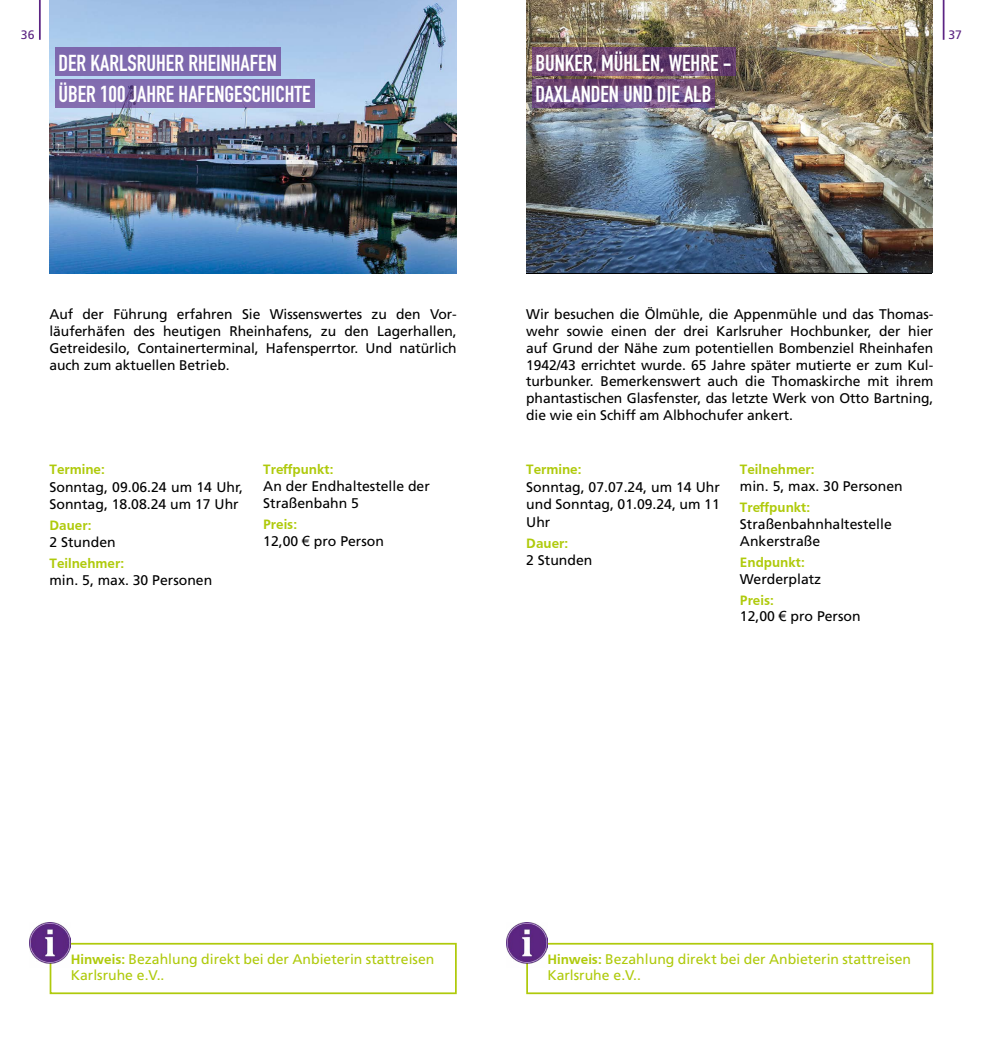
<style>
.page{position:relative;width:983px;height:1042px;background:#fff}
.page>*{position:absolute;margin:0;border:0;box-sizing:border-box;transform-origin:0 0}
.t1{font:700 22.75px/31px "DIN Condensed";color:#fff}
.t2{font:14px/16.8px "Frutiger";color:#000}
.t3{font:14px/16.8px "Frutiger";color:#afca0b}
.t4{font:700 14px "Frutiger";color:#afca0b}
.t5{font:12.25px "Frutiger";color:#5c2483}
.s1{font-weight:700;color:#afca0b}
.s2{font-family:"Arial"}
.s3{font-weight:700}
</style>
<div class="page">
<hr style="left:39px;top:0;width:2px;height:40px;background:#5c2483">
<hr style="left:942px;top:0;width:2px;height:40px;background:#5c2483">
<img style="left:526px;top:0;width:405px;height:273px">
<svg style="left:532px;top:47px;width:203px;height:29px;background:#6b426f"></svg>
<img style="left:49px;top:0;width:407px;height:273px">
<div style="left:55px;top:47px;width:225px;height:29px;background:#7d68ae"></div>
<div style="left:55px;top:79px;width:260px;height:29px;background:#826caf"></div>
<div style="left:50px;top:943px;width:406px;height:51px;border:2px solid #afca0b"></div>
<img style="left:30px;top:922px;width:41px;height:45px">
<div style="left:526px;top:943px;width:407px;height:51px;border:2px solid #afca0b"></div>
<img style="left:506px;top:922px;width:41px;height:45px">
<svg style="left:532px;top:79px;width:182px;height:29px;background:#6f4c81"></svg>
<p class="t5" style="left:21px;top:28px;width:15px">36</p>
<p class="t5" style="left:948px;top:28px;width:15px">37</p>
<h1 class="t1" style="left:58px;top:47px;width:253px">DER KARLSRUHER RHEINHAFEN<br>ÜBER 100 JAHRE HAFENGESCHICHTE</h1>
<h1 class="t1" style="left:535px;top:47px;width:197px">BUNKER, MÜHLEN, WEHRE -</h1>
<h1 class="t1" style="left:535px;top:78px;width:177px">DAXLANDEN UND DIE ALB</h1>
<p class="t2" style="left:49px;top:306px;width:408px;text-align:justify">Auf der Führung erfahren Sie Wissenswertes zu den Vor&shy;läuferhäfen des heutigen Rheinhafens, zu den Lagerhallen, Getreidesilo, Containerterminal, Hafensperrtor. Und natürlich auch zum aktuellen Betrieb.</p>
<p class="t4" style="left:49px;top:461px;width:57px">Termine:</p>
<p class="t2" style="left:49px;top:478px;width:195px;line-height:17.5px">Sonntag, 09.06.24 um 14 Uhr,<br>Sonntag, 18.08.24 um 17 Uhr</p>
<p class="t4" style="left:49px;top:517px;width:43px">Dauer:</p>
<p class="t2" style="left:49px;top:533px;width:68px">2 Stunden</p>
<p class="t4" style="left:49px;top:555px;width:76px">Teilnehmer:</p>
<p class="t2" style="left:49px;top:571px;width:164px">min. 5, max. 30 Personen</p>
<p class="t4" style="left:263px;top:462px;width:72px">Treffpunkt:</p>
<p class="t2" style="left:263px;top:478px;width:168px">An der Endhaltestelle der<br>Straßenbahn 5</p>
<p class="t2" style="left:263px;top:516px;width:122px"><span class="s1">Preis:<br></span>12,00 <span class="s2">€</span> pro Person</p>
<p class="t2" style="left:526px;top:306px;width:408px;text-align:justify">Wir besuchen die Ölmühle, die Appenmühle und das Thomas&shy;wehr sowie einen der drei Karlsruher Hochbunker, der hier auf Grund der Nähe zum potentiellen Bombenziel Rheinhafen 1942/43 errichtet wurde. 65 Jahre später mutierte er zum Kul&shy;turbunker. Bemerkenswert auch die Thomaskirche mit ihrem phantastischen Glasfenster, das letzte Werk von Otto Bartning, die wie ein Schiff am Albhochufer ankert.</p>
<p class="t4" style="left:526px;top:461px;width:57px">Termine:</p>
<p class="t2" style="left:526px;top:478px;width:195px;line-height:17.5px;text-align:justify">Sonntag, 07.07.24, um 14 Uhr und Sonntag, 01.09.24, um 11<br>Uhr</p>
<p class="t4" style="left:526px;top:535px;width:43px">Dauer:</p>
<p class="t2" style="left:526px;top:551px;width:68px">2 Stunden</p>
<p class="t4" style="left:739px;top:462px;width:76px">Teilnehmer:</p>
<p class="t2" style="left:739px;top:478px;width:164px">min. 5, max. 30 Personen</p>
<p class="t4" style="left:739px;top:499px;width:72px">Treffpunkt:</p>
<p class="t2" style="left:739px;top:516px;width:153px">Straßenbahnhaltestelle<br>Ankerstraße</p>
<p class="t4" style="left:739px;top:554px;width:66px">Endpunkt:</p>
<p class="t2" style="left:739px;top:570px;width:83px">Werderplatz</p>
<p class="t2" style="left:739px;top:591px;width:122px"><span class="s1">Preis:<br></span>12,00 <span class="s2">€</span> pro Person</p>
<p class="t3" style="left:71px;top:950px;width:365px"><span class="s3">Hinweis:</span> Bezahlung direkt bei der Anbieterin stattreisen<br>Karlsruhe e.V..</p>
<p class="t3" style="left:547px;top:950px;width:365px"><span class="s3">Hinweis:</span> Bezahlung direkt bei der Anbieterin stattreisen<br>Karlsruhe e.V..</p>
</div>
